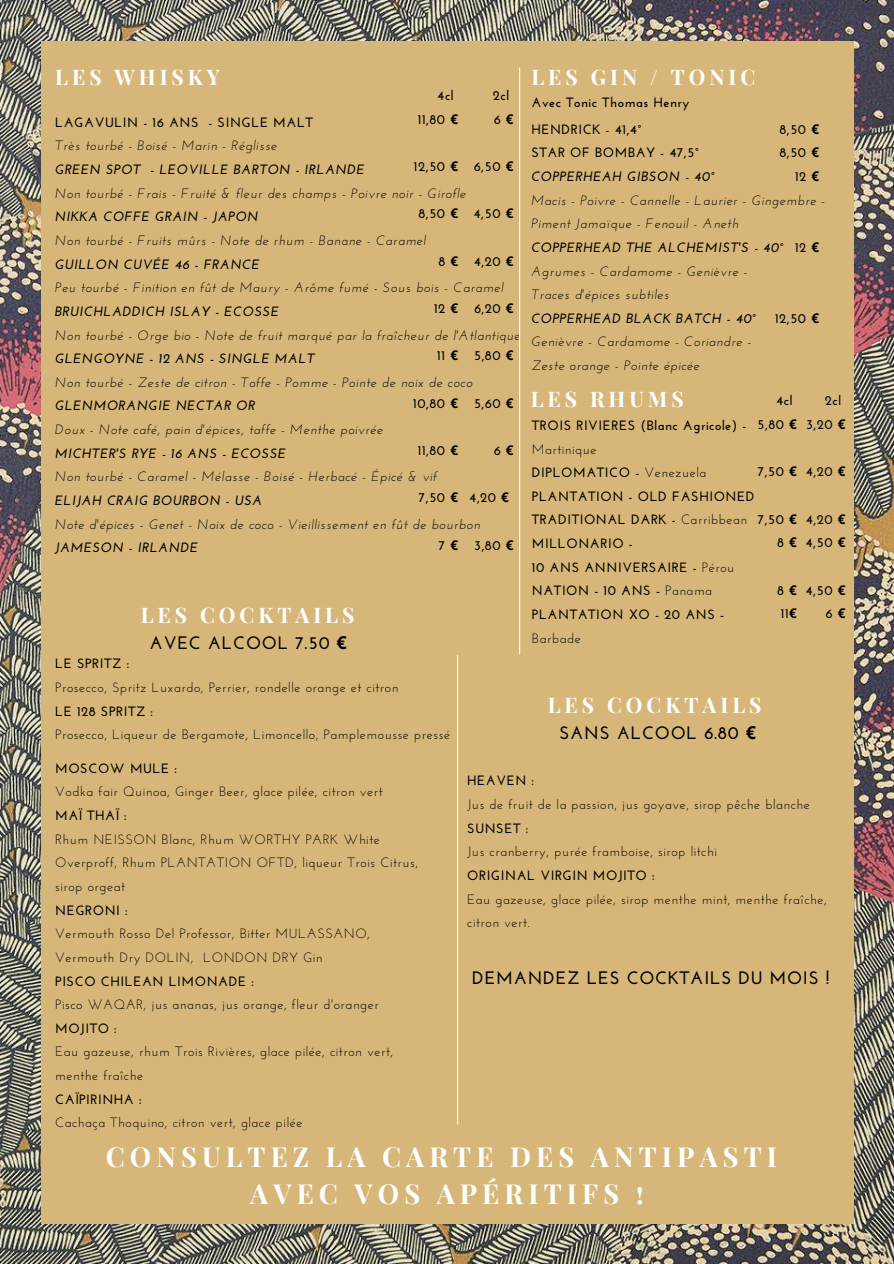
<style>
.page{position:relative;width:894px;height:1264px;background:#fff}
.page>*{position:absolute;margin:0;border:0;box-sizing:border-box;transform-origin:0 0}
.t1{font:700 27px/37.2px "Playfair Display SC";letter-spacing:.19em;color:#fff;text-align:center}
.t2{font:700 21px "Playfair Display SC";letter-spacing:.19em;color:#fff}
.t3{font:700 18px "Josefin Sans";letter-spacing:.04em;color:#000}
.t4{font:italic 13.5px/23.7px "Josefin Sans";letter-spacing:.04em;color:#000}
.t5{font:13.5px/23.7px "Josefin Sans";letter-spacing:.04em;color:#000}
.t6{font:700 13.5px/23.7px "Josefin Sans";letter-spacing:.04em;color:#000}
.t7{font:italic 700 13.5px "Josefin Sans";letter-spacing:.04em;color:#000}
.s1{font-family:"Noto Sans"}
.s2{font-weight:400}
</style>
<div class="page">
<img style="left:0;top:0;width:893px;height:1263px">
<div style="left:41px;top:41px;width:812px;height:1182px;background:#d7b779"></div>
<hr style="left:519px;top:68px;width:1px;height:585px;background:#fff">
<hr style="left:457px;top:655px;width:1px;height:468px;background:#fff">
<h2 class="t2" style="left:55px;top:63px;width:166px">LES WHISKY</h2>
<p class="t6" style="left:417px;top:85px;width:42px;text-indent:20px">4cl<br>11,80 <span class="s1">€</span></p>
<p class="t6" style="left:414px;top:156px;width:46px">12,50 <span class="s1">€</span></p>
<p class="t6" style="left:418px;top:203px;width:41px">8,50 <span class="s1">€</span></p>
<p class="t6" style="left:438px;top:250px;width:21px">8 <span class="s1">€</span></p>
<p class="t6" style="left:434px;top:298px;width:26px">12 <span class="s1">€</span></p>
<p class="t6" style="left:437px;top:345px;width:22px">11 <span class="s1">€</span></p>
<p class="t6" style="left:413px;top:392px;width:46px">10,80 <span class="s1">€</span></p>
<p class="t6" style="left:417px;top:440px;width:42px">11,80 <span class="s1">€</span></p>
<p class="t6" style="left:419px;top:487px;width:41px">7,50 <span class="s1">€</span></p>
<p class="t6" style="left:439px;top:534px;width:21px">7 <span class="s1">€</span></p>
<p class="t6" style="left:493px;top:85px;width:22px">2cl<br>6 <span class="s1">€</span></p>
<p class="t6" style="left:473px;top:156px;width:41px">6,50 <span class="s1">€</span></p>
<p class="t6" style="left:473px;top:203px;width:41px">4,50 <span class="s1">€</span></p>
<p class="t6" style="left:474px;top:250px;width:41px">4,20 <span class="s1">€</span></p>
<p class="t6" style="left:474px;top:298px;width:41px">6,20 <span class="s1">€</span></p>
<p class="t6" style="left:473px;top:345px;width:41px">5,80 <span class="s1">€</span></p>
<p class="t6" style="left:473px;top:392px;width:41px">5,60 <span class="s1">€</span></p>
<p class="t6" style="left:493px;top:440px;width:21px">6 <span class="s1">€</span></p>
<p class="t6" style="left:469px;top:487px;width:41px">4,20 <span class="s1">€</span></p>
<p class="t6" style="left:474px;top:534px;width:41px">3,80 <span class="s1">€</span></p>
<p class="t6" style="left:55px;top:111px;width:259px">LAGAVULIN - 16 ANS - SINGLE MALT</p>
<p class="t4" style="left:55px;top:135px;width:223px">Très tourbé - Boisé - Marin - Réglisse</p>
<p class="t7" style="left:55px;top:164px;width:311px">GREEN SPOT - LEOVILLE BARTON - IRLANDE</p>
<p class="t4" style="left:55px;top:182px;width:412px">Non tourbé - Frais - Fruité &amp; fleur des champs - Poivre noir - Girofle</p>
<p class="t7" style="left:55px;top:211px;width:205px">NIKKA COFFE GRAIN - JAPON</p>
<p class="t4" style="left:55px;top:230px;width:372px">Non tourbé - Fruits mûrs - Note de rhum - Banane - Caramel</p>
<p class="t7" style="left:55px;top:258px;width:206px">GUILLON CUVÉE 46 - FRANCE</p>
<p class="t4" style="left:55px;top:277px;width:449px">Peu tourbé - Finition en fût de Maury - Arôme fumé - Sous bois - Caramel</p>
<p class="t7" style="left:55px;top:306px;width:225px">BRUICHLADDICH ISLAY - ECOSSE</p>
<p class="t4" style="left:55px;top:324px;width:466px">Non tourbé - Orge bio - Note de fruit marqué par la fraîcheur de l'Atlantique</p>
<p class="t7" style="left:55px;top:353px;width:261px">GLENGOYNE - 12 ANS - SINGLE MALT</p>
<p class="t4" style="left:55px;top:371px;width:418px">Non tourbé - Zeste de citron - Toffe - Pomme - Pointe de noix de coco</p>
<p class="t7" style="left:55px;top:400px;width:202px">GLENMORANGIE NECTAR OR</p>
<p class="t4" style="left:55px;top:419px;width:329px">Doux - Note café, pain d'épices, taffe - Menthe poivrée</p>
<p class="t7" style="left:55px;top:447px;width:232px">MICHTER'S RYE - 16 ANS - ECOSSE</p>
<p class="t4" style="left:55px;top:466px;width:383px">Non tourbé - Caramel - Mélasse - Boisé - Herbacé - Épicé &amp; vif</p>
<p class="t7" style="left:55px;top:495px;width:209px">ELIJAH CRAIG BOURBON - USA</p>
<p class="t4" style="left:55px;top:513px;width:426px">Note d'épices - Genet - Noix de coco - Vieillissement en fût de bourbon</p>
<p class="t7" style="left:55px;top:542px;width:144px">JAMESON - IRLANDE</p>
<h2 class="t2" style="left:141px;top:600px;width:215px">LES COCKTAILS</h2>
<h3 class="t3" style="left:150px;top:635px;width:199px">AVEC ALCOOL 7.50 <span class="s1">€</span></h3>
<p class="t6" style="left:55px;top:653px;width:75px">LE SPRITZ :</p>
<p class="t5" style="left:55px;top:677px;width:345px">Prosecco, Spritz Luxardo, Perrier, rondelle orange et citron</p>
<p class="t6" style="left:55px;top:700px;width:99px">LE 128 SPRITZ :</p>
<p class="t5" style="left:55px;top:724px;width:396px">Prosecco, Liqueur de Bergamote, Limoncello, Pamplemousse pressé</p>
<h2 class="t2" style="left:531px;top:63px;width:225px">LES GIN / TONIC</h2>
<p class="t6" style="left:531px;top:118px;width:169px">HENDRICK - 41,4°<br>STAR OF BOMBAY - 47,5°</p>
<p class="t7" style="left:531px;top:171px;width:185px">COPPERHEAH GIBSON - 40°</p>
<p class="t4" style="left:531px;top:189px;width:295px">Macis - Poivre - Cannelle - Laurier - Gingembre -<br>Piment Jamaïque - Fenouil - Aneth</p>
<p class="t7" style="left:531px;top:242px;width:254px">COPPERHEAD THE ALCHEMIST'S - 40°</p>
<p class="t4" style="left:531px;top:260px;width:218px">Agrumes - Cardamome - Genièvre -<br>Traces d'épices subtiles</p>
<p class="t7" style="left:531px;top:313px;width:226px">COPPERHEAD BLACK BATCH - 40°</p>
<p class="t4" style="left:531px;top:331px;width:221px">Genièvre - Cardamome - Coriandre -<br>Zeste orange - Pointe épicée</p>
<p class="t6" style="left:531px;top:92px;width:159px">Avec Tonic Thomas Henry</p>
<p class="t6" style="left:779px;top:118px;width:41px;text-align:right">8,50 <span class="s1">€<br></span>8,50 <span class="s1">€<br></span>12 <span class="s1">€</span></p>
<p class="t6" style="left:794px;top:237px;width:26px">12 <span class="s1">€</span></p>
<p class="t6" style="left:774px;top:307px;width:46px">12,50 <span class="s1">€</span></p>
<h2 class="t2" style="left:530px;top:384px;width:154px">LES RHUMS</h2>
<p class="t6" style="left:531px;top:414px;width:216px">TROIS RIVIERES (Blanc Agricole) -</p>
<p class="t6" style="left:531px;top:438px;width:224px"><span class="s2">Martinique<br></span>DIPLOMATICO - <span class="s2">Venezuela<br></span>PLANTATION - OLD FASHIONED<br>TRADITIONAL DARK - <span class="s2">Carribbean<br></span>MILLONARIO -<br>10 ANS ANNIVERSAIRE - <span class="s2">Pérou<br></span>NATION - 10 ANS - <span class="s2">Panama<br></span>PLANTATION XO - 20 ANS -</p>
<p class="t5" style="left:531px;top:627px;width:50px">Barbade</p>
<p class="t6" style="left:757px;top:390px;width:41px;text-indent:19px">4cl<br>5,80 <span class="s1">€</span></p>
<p class="t6" style="left:757px;top:461px;width:41px">7,50 <span class="s1">€</span></p>
<p class="t6" style="left:757px;top:508px;width:41px;text-align:right">7,50 <span class="s1">€<br></span>8 <span class="s1">€</span></p>
<p class="t6" style="left:777px;top:579px;width:21px">8 <span class="s1">€<br></span>11<span class="s1">€</span></p>
<p class="t6" style="left:805px;top:390px;width:41px;text-indent:19px">2cl<br>3,20 <span class="s1">€</span></p>
<p class="t6" style="left:805px;top:461px;width:41px">4,20 <span class="s1">€</span></p>
<p class="t6" style="left:805px;top:508px;width:42px">4,20 <span class="s1">€<br></span>4,50 <span class="s1">€</span></p>
<p class="t6" style="left:805px;top:579px;width:41px;text-align:right">4,50 <span class="s1">€<br></span>6 <span class="s1">€</span></p>
<h2 class="t2" style="left:547px;top:690px;width:215px">LES COCKTAILS</h2>
<h3 class="t3" style="left:559px;top:725px;width:198px">SANS ALCOOL 6.80 <span class="s1">€</span></h3>
<p class="t6" style="left:55px;top:757px;width:123px">MOSCOW MULE :</p>
<p class="t5" style="left:55px;top:781px;width:329px">Vodka fair Quinoa, Ginger Beer, glace pilée, citron vert</p>
<p class="t6" style="left:55px;top:804px;width:73px">MAÏ THAÏ :</p>
<p class="t5" style="left:55px;top:828px;width:364px">Rhum NEISSON Blanc, Rhum WORTHY PARK White<br>Overproff, Rhum PLANTATION OFTD, liqueur Trois Citrus, sirop orgeat</p>
<p class="t6" style="left:55px;top:899px;width:74px">NEGRONI :</p>
<p class="t5" style="left:55px;top:923px;width:316px">Vermouth Rosso Del Professor, Bitter MULASSANO,<br>Vermouth Dry DOLIN, LONDON DRY Gin</p>
<p class="t6" style="left:55px;top:970px;width:200px">PISCO CHILEAN LIMONADE :</p>
<p class="t5" style="left:55px;top:993px;width:325px">Pisco WAQAR, jus ananas, jus orange, fleur d'oranger</p>
<p class="t6" style="left:55px;top:1017px;width:63px">MOJITO :</p>
<p class="t5" style="left:55px;top:1041px;width:339px">Eau gazeuse, rhum Trois Rivières, glace pilée, citron vert, menthe fraîche</p>
<p class="t6" style="left:55px;top:1088px;width:88px">CAÏPIRINHA :</p>
<p class="t5" style="left:55px;top:1112px;width:249px">Cachaça Thoquino, citron vert, glace pilée</p>
<p class="t6" style="left:467px;top:770px;width:68px">HEAVEN :</p>
<p class="t5" style="left:467px;top:793px;width:344px">Jus de fruit de la passion, jus goyave, sirop pêche blanche</p>
<p class="t6" style="left:467px;top:817px;width:62px">SUNSET :</p>
<p class="t5" style="left:467px;top:841px;width:251px">Jus cranberry, purée framboise, sirop litchi</p>
<p class="t6" style="left:467px;top:864px;width:188px">ORIGINAL VIRGIN MOJITO :</p>
<p class="t5" style="left:467px;top:888px;width:361px">Eau gazeuse, glace pilée, sirop menthe mint, menthe fraîche, citron vert.</p>
<h3 class="t3" style="left:472px;top:970px;width:358px">DEMANDEZ LES COCKTAILS DU MOIS !</h3>
<h1 class="t1" style="left:106px;top:1137px;width:672px">CONSULTEZ LA CARTE DES ANTIPASTI<br>AVEC VOS APÉRITIFS !</h1>
</div>
